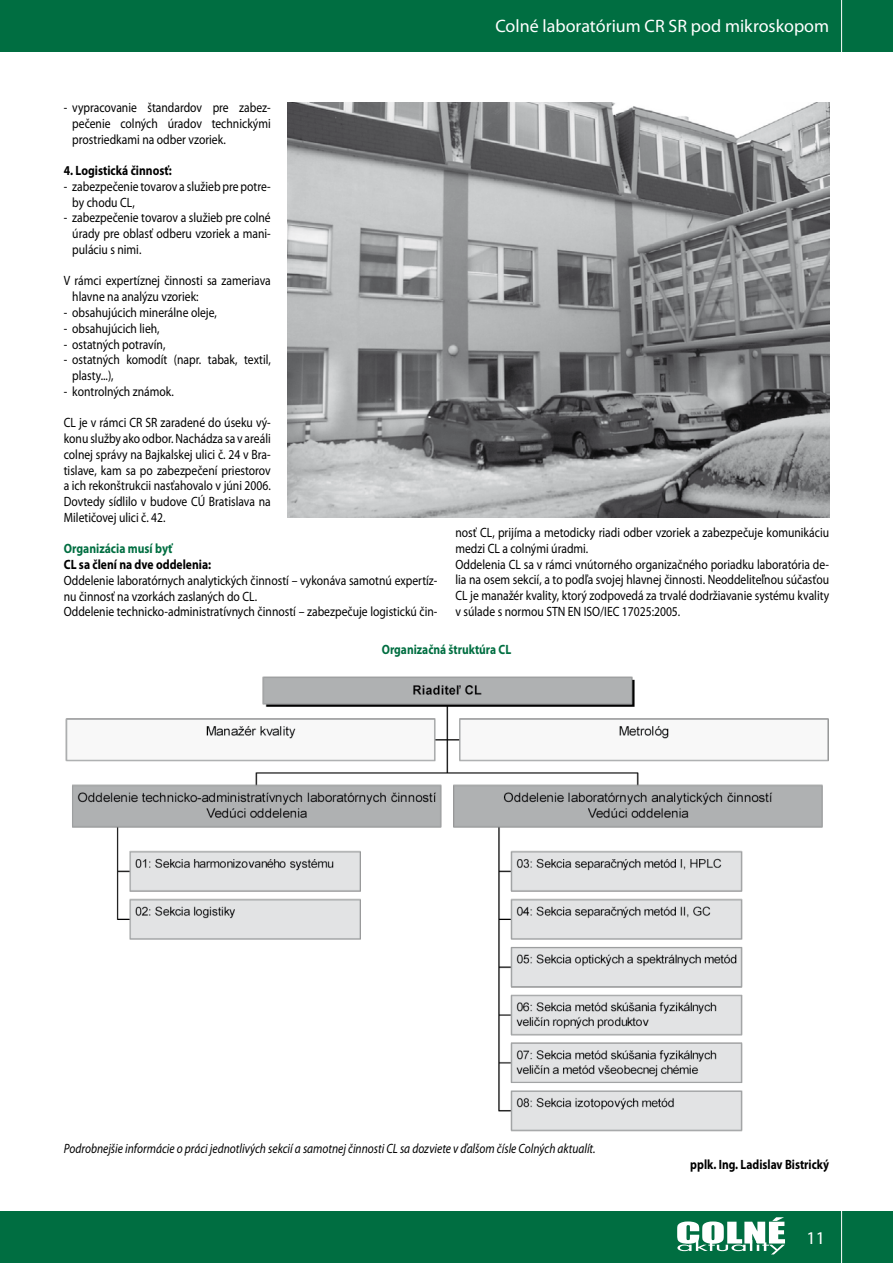
<style>
.page{position:relative;width:893px;height:1263px;background:#fff}
.page>*{position:absolute;margin:0;border:0;box-sizing:border-box;transform-origin:0 0}
.t1{font:18px "Myriad Pro";color:#fff}
.t2{font:13.5px/15.8px "Myriad Pro";color:#000;scale:.86 1}
.t3{font:italic 13.5px "Myriad Pro";color:#000;scale:.85 1}
.t4{font:700 13.5px "Myriad Pro";color:#000;scale:.86 1}
.t5{font:700 13.5px "Myriad Pro";color:#000;scale:.85 1}
.t6{font:700 13.5px "Myriad Pro";color:#006e41;scale:.85 1}
.t7{font:700 13.5px "Myriad Pro";color:#006e41;scale:.86 1}
</style>
<div class="page">
<div style="left:0;top:0;width:893px;height:51px;background:#006e41"></div>
<div style="left:0;top:1212px;width:893px;height:51px;background:#006e41"></div>
<hr style="left:841px;top:1211px;width:1px;height:52px;background:#fff">
<hr style="left:841px;top:0;width:1px;height:54px;background:#fff">
<svg style="left:677px;top:1217px;width:108px;height:37px"></svg>
<img style="left:65px;top:676px;width:764px;height:456px">
<img style="left:288px;top:102px;width:541px;height:416px">
<h1 class="t1" style="left:495px;top:15px;width:335px">Colné laboratórium CR SR pod mikroskopom</h1>
<p class="t2" style="left:72px;top:100px;width:232px;text-align:justify;text-indent:-8px">- vypracovanie štandardov pre zabez&shy;pečenie colných úradov technickými prostriedkami na odber vzoriek.</p>
<p class="t4" style="left:64px;top:162px;width:127px">4. Logistická činnosť:</p>
<p class="t2" style="left:72px;top:178px;width:232px;text-indent:-8px">- zabezpečenie tovarov a služieb pre potre&shy;by chodu CL,</p>
<p class="t2" style="left:72px;top:210px;width:232px;text-align:justify;text-indent:-8px">- zabezpečenie tovarov a služieb pre colné úrady pre oblasť odberu vzoriek a mani&shy;puláciu s nimi.</p>
<p class="t2" style="left:72px;top:273px;width:232px;text-indent:-8px">V rámci expertíznej činnosti sa zameriava hlavne na analýzu vzoriek:</p>
<p class="t2" style="left:64px;top:304px;width:179px">- obsahujúcich minerálne oleje,</p>
<p class="t2" style="left:64px;top:320px;width:113px">- obsahujúcich lieh,</p>
<p class="t2" style="left:64px;top:336px;width:120px">- ostatných potravín,</p>
<p class="t2" style="left:72px;top:352px;width:232px;text-indent:-8px">- ostatných komodít (napr. tabak, textil, plasty...),</p>
<p class="t2" style="left:64px;top:383px;width:130px">- kontrolných známok.</p>
<p class="t2" style="left:64px;top:415px;width:242px;text-align:justify">CL je v rámci CR SR zaradené do úseku vý&shy;konu služby ako odbor. Nachádza sa v areáli colnej správy na Bajkalskej ulici č. 24 v Bra&shy;tislave, kam sa po zabezpečení priestorov a ich rekonštrukcii nasťahovalo v júni 2006.<br>Dovtedy sídlilo v budove CÚ Bratislava na Miletičovej ulici č. 42.</p>
<p class="t7" style="left:64px;top:540px;width:128px">Organizácia musí byť</p>
<p class="t4" style="left:64px;top:556px;width:173px">CL sa člení na dve oddelenia:</p>
<p class="t2" style="left:64px;top:572px;width:436px">Oddelenie laboratórnych analytických činností – vykonáva samotnú expertíz&shy;nu činnosť na vzorkách zaslaných do CL.<br>Oddelenie technicko-administratívnych činností – zabezpečuje logistickú čin-</p>
<p class="t2" style="left:455px;top:524px;width:436px">nosť CL, prijíma a metodicky riadi odber vzoriek a zabezpečuje komunikáciu medzi CL a colnými úradmi.<br>Oddelenia CL sa v rámci vnútorného organizačného poriadku laboratória de&shy;lia na osem sekcií, a to podľa svojej hlavnej činnosti. Neoddeliteľnou súčasťou CL je manažér kvality, ktorý zodpovedá za trvalé dodržiavanie systému kvality v súlade s normou STN EN ISO/IEC 17025:2005.</p>
<p class="t6" style="left:382px;top:641px;width:154px">Organizačná štruktúra CL</p>
<p class="t3" style="left:64px;top:1140px;width:627px">Podrobnejšie informácie o práci jednotlivých sekcií a samotnej činnosti CL sa dozviete v ďalšom čísle Colných aktualít.</p>
<p class="t5" style="left:690px;top:1155px;width:165px">pplk. Ing. Ladislav Bistrický</p>
<h1 class="t1" style="left:806px;top:1227px;width:20px">11</h1>
</div>
